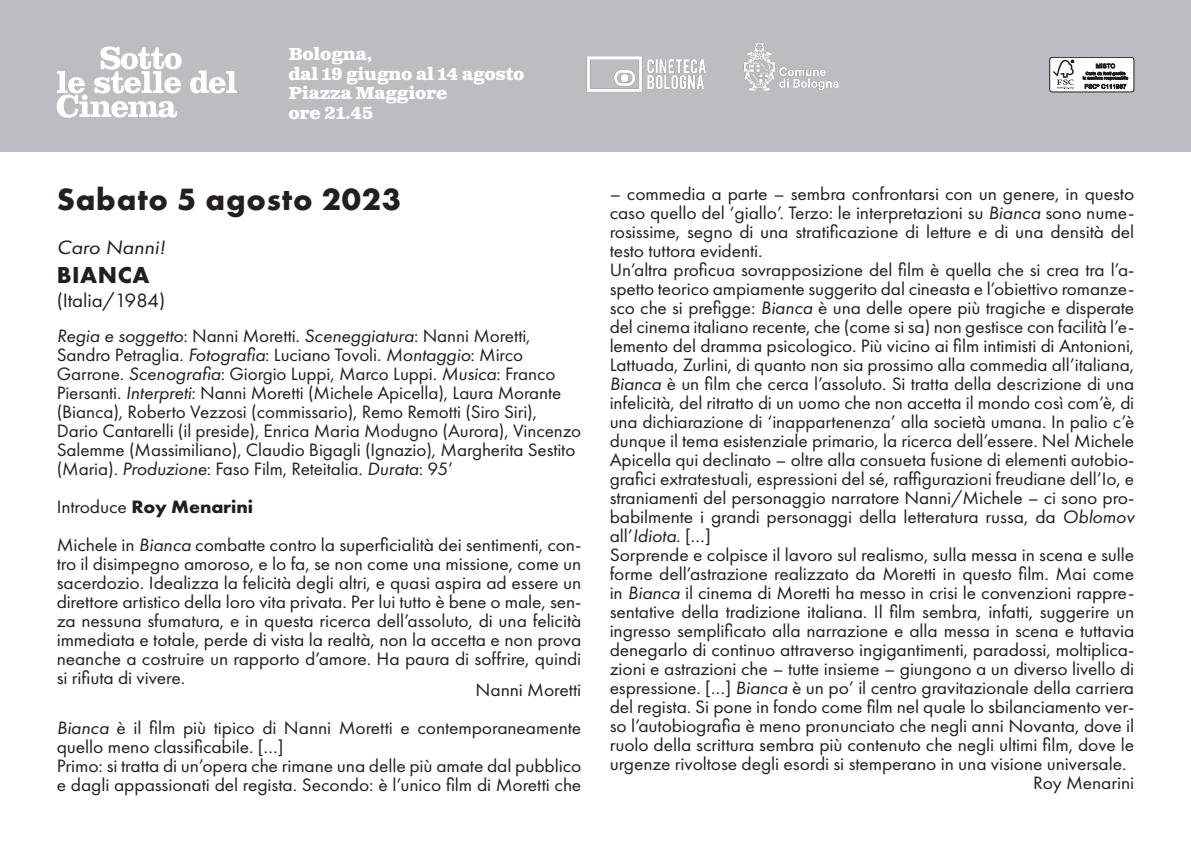
<style>
.page{position:relative;width:1191px;height:851px;background:#fff}
.page>*{position:absolute;margin:0;border:0;box-sizing:border-box;transform-origin:0 0}
.t1{font:700 32px "Futura PT";letter-spacing:.025em;color:#231f20}
.t2{font:700 24px "Futura PT";letter-spacing:.025em;color:#231f20}
.t3{font:20px "Futura PT";letter-spacing:-.005em;color:#231f20;scale:1.05 1}
.t4{font:italic 20px "Futura PT";color:#231f20;scale:1.1 1}
.t5{font:18.6px/19px "Futura PT";letter-spacing:-.005em;color:#231f20;text-align:justify;scale:1.05 1}
.t6{font:18.6px/19px "Futura PT";letter-spacing:-.005em;color:#231f20;text-align:justify;scale:1.04 1}
.t7{font:18.6px/19px "Futura PT";letter-spacing:-.005em;color:#231f20}
.t8{font:700 18.6px "Futura PT";letter-spacing:-.005em;color:#231f20;scale:1.05 1}
.t9{font:700 17.4px "Clarendon Text Pro";letter-spacing:-.02em;color:#fff}
.s1{font-style:italic}
.s2{font-weight:400}
</style>
<div class="page">
<div style="left:0;top:0;width:1191px;height:152px;background:#bcbdc0"></div>
<img style="left:586px;top:56px;width:120px;height:36px">
<img style="left:743px;top:43px;width:96px;height:48px">
<div style="left:1049px;top:57px;width:85px;height:35px;background:#fff;border-radius:3px"></div>
<div style="left:1049px;top:57px;width:85px;height:35px;border:1px solid #231f20;border-radius:3px"></div>
<svg style="left:1053px;top:60px;width:21px;height:29px"></svg>
<svg style="left:1083px;top:64px;width:45px;height:25px"></svg>
<svg style="left:57px;top:46px;width:180px;height:72px"></svg>
<p class="t9" style="left:288px;top:44px;width:85px">Bologna,</p>
<p class="t9" style="left:288px;top:63px;width:238px">dal 19 giugno al 14 agosto</p>
<p class="t9" style="left:288px;top:83px;width:160px">Piazza Maggiore</p>
<p class="t9" style="left:288px;top:102px;width:86px">ore 21.45</p>
<p class="t1" style="left:57px;top:179px;width:346px">Sabato 5 agosto 2023</p>
<p class="t4" style="left:57px;top:235px;width:100px">Caro Nanni!</p>
<p class="t2" style="left:57px;top:259px;width:94px">BIANCA</p>
<p class="t3" style="left:57px;top:288px;width:105px">(Italia/1984)</p>
<p class="t7" style="left:57px;top:326px;width:526px"><span class="s1">Regia e soggetto</span>: Nanni Moretti. <span class="s1">Sceneggiatura</span>: Nanni Moretti, Sandro Petraglia. <span class="s1">Fotografia</span>: Luciano Tovoli. <span class="s1">Montaggio</span>: Mirco Garrone. <span class="s1">Scenografia</span>: Giorgio Luppi, Marco Luppi. <span class="s1">Musica</span>: Franco Piersanti. <span class="s1">Interpreti</span>: Nanni Moretti (Michele Apicella), Laura Morante (Bianca), Roberto Vezzosi (commissario), Remo Remotti (Siro Siri), Dario Cantarelli (il preside), Enrica Maria Modugno (Aurora), Vincenzo Salemme (Massimiliano), Claudio Bigagli (Ignazio), Margherita Sestito (Maria). <span class="s1">Produzione</span>: Faso Film, Reteitalia. <span class="s1">Durata</span>: 95’</p>
<p class="t8" style="left:57px;top:495px;width:188px"><span class="s2">Introduce</span> Roy Menarini</p>
<p class="t5" style="left:57px;top:535px;width:501px">Michele in <span class="s1">Bianca</span> combatte contro la superficialità dei sentimenti, con&shy;tro il disimpegno amoroso, e lo fa, se non come una missione, come un sacerdozio. Idealizza la felicità degli altri, e quasi aspira ad essere un direttore artistico della loro vita privata. Per lui tutto è bene o male, sen&shy;za nessuna sfumatura, e in questa ricerca dell’assoluto, di una felicità immediata e totale, perde di vista la realtà, non la accetta e non prova neanche a costruire un rapporto d’amore. Ha paura di soffrire, quindi si rifiuta di vivere.</p>
<p class="t5" style="left:475px;top:680px;width:102px">Nanni Moretti</p>
<p class="t5" style="left:57px;top:718px;width:501px"><span class="s1">Bianca</span> è il film più tipico di Nanni Moretti e contemporaneamente quello meno classificabile. […]</p>
<p class="t5" style="left:57px;top:756px;width:501px">Primo: si tratta di un’opera che rimane una delle più amate dal pubblico e dagli appassionati del regista. Secondo: è l’unico film di Moretti che</p>
<p class="t5" style="left:609px;top:184px;width:501px">– commedia a parte – sembra confrontarsi con un genere, in questo caso quello del ‘giallo’. Terzo: le interpretazioni su <span class="s1">Bianca</span> sono nume&shy;rosissime, segno di una stratificazione di letture e di una densità del testo tuttora evidenti.</p>
<p class="t6" style="left:609px;top:260px;width:506px">Un’altra proficua sovrapposizione del film è quella che si crea tra l’a&shy;spetto teorico ampiamente suggerito dal cineasta e l’obiettivo romanze&shy;sco che si prefigge: <span class="s1">Bianca</span> è una delle opere più tragiche e disperate del cinema italiano recente, che (come si sa) non gestisce con facilità l’e&shy;lemento del dramma psicologico. Più vicino ai film intimisti di Antonioni, Lattuada, Zurlini, di quanto non sia prossimo alla commedia all’italiana, <span class="s1">Bianca</span> è un film che cerca l’assoluto. Si tratta della descrizione di una infelicità, del ritratto di un uomo che non accetta il mondo così com’è, di una dichiarazione di ‘inappartenenza’ alla società umana. In palio c’è dunque il tema esistenziale primario, la ricerca dell’essere. Nel Michele Apicella qui declinato – oltre alla consueta fusione di elementi autobio&shy;grafici extratestuali, espressioni del sé, raffigurazioni freudiane dell’Io, e straniamenti del personaggio narratore Nanni/Michele – ci sono pro&shy;babilmente i grandi personaggi della letteratura russa, da <span class="s1">Oblomov </span>all’<span class="s1">Idiota</span>. […]</p>
<p class="t5" style="left:609px;top:545px;width:501px">Sorprende e colpisce il lavoro sul realismo, sulla messa in scena e sulle forme dell’astrazione realizzato da Moretti in questo film. Mai come in <span class="s1">Bianca</span> il cinema di Moretti ha messo in crisi le convenzioni rappre&shy;sentative della tradizione italiana. Il film sembra, infatti, suggerire un ingresso semplificato alla narrazione e alla messa in scena e tuttavia denegarlo di continuo attraverso ingigantimenti, paradossi, moltiplica&shy;zioni e astrazioni che – tutte insieme – giungono a un diverso livello di espressione. […] <span class="s1">Bianca</span> è un po’ il centro gravitazionale della carriera del regista. Si pone in fondo come film nel quale lo sbilanciamento ver&shy;so l’autobiografia è meno pronunciato che negli anni Novanta, dove il ruolo della scrittura sembra più contenuto che negli ultimi film, dove le urgenze rivoltose degli esordi si stemperano in una visione universale.</p>
<p class="t5" style="left:1033px;top:773px;width:98px">Roy Menarini</p>
</div>
